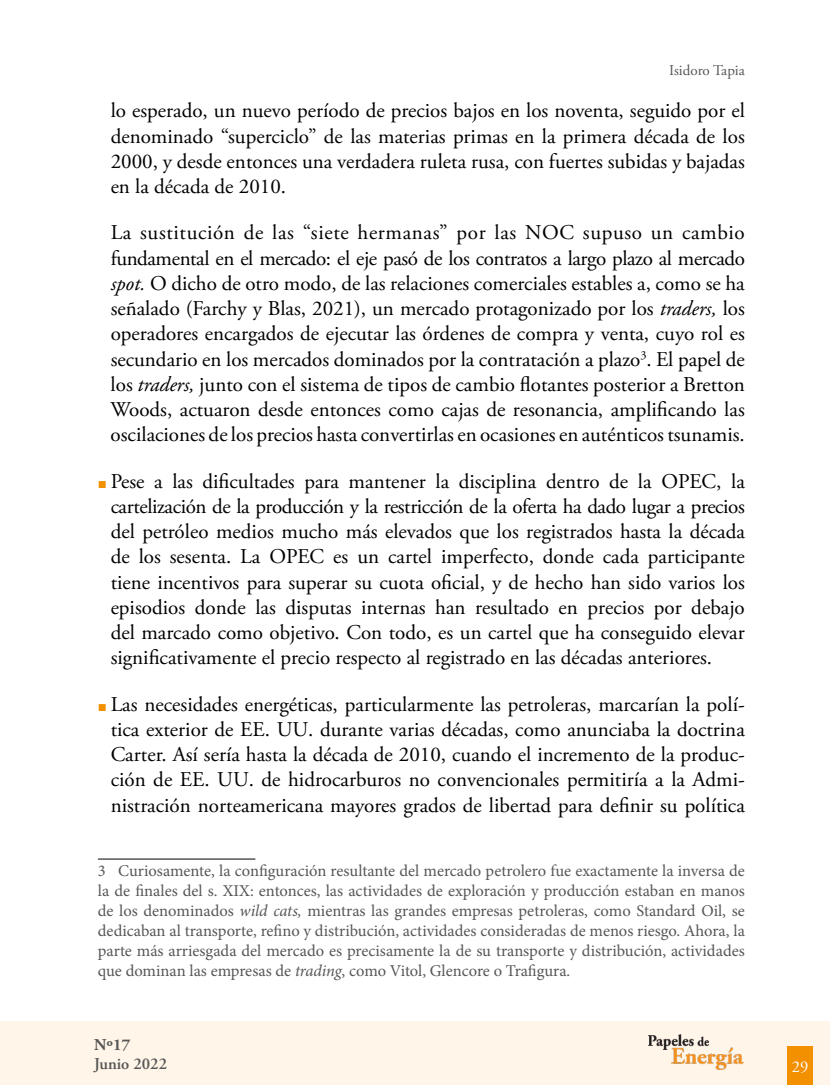
<style>
.page{position:relative;width:830px;height:1085px;background:#fff}
.page>*{position:absolute;margin:0;border:0;box-sizing:border-box;transform-origin:0 0}
.t1{font:21px/25.2px "Adobe Garamond Pro";color:#000;text-align:justify}
.t2{font:16.5px/19.8px "Minion Pro";letter-spacing:-.005em;color:#575756;text-align:justify}
.t3{font:600 16.5px "Adobe Garamond Pro";color:#575756}
.t4{font:700 16.5px "Adobe Garamond Pro";color:#575756}
.t5{font:16.5px "Adobe Garamond Pro";color:#fff}
.t6{font:15px "Adobe Garamond Pro";color:#575756}
.s1{font-style:italic}
.s2{font-family:"Arial";font-size:15px;color:#f39000}
</style>
<div class="page">
<div style="left:0;top:1020px;width:829px;height:64px;background:#fff5e9"></div>
<img style="left:648px;top:1034px;width:95px;height:35px">
<div style="left:787px;top:1046px;width:25px;height:38px;background:#f39000"></div>
<hr style="left:98px;top:858px;width:157px;height:1px;background:#000">
<p class="t6" style="left:669px;top:62px;width:77px">Isidoro Tapia</p>
<p class="t1" style="left:111px;top:99px;width:635px">lo esperado, un nuevo período de precios bajos en los noventa, seguido por el denominado “superciclo” de las materias primas en la primera década de los 2000, y desde entonces una verdadera ruleta rusa, con fuertes subidas y bajadas en la década de 2010.</p>
<p class="t1" style="left:111px;top:221px;width:635px">La sustitución de las “siete hermanas” por las NOC supuso un cambio fundamental en el mercado: el eje pasó de los contratos a largo plazo al mercado <span class="s1">spot.</span> O dicho de otro modo, de las relaciones comerciales estables a, como se ha señalado (Farchy y Blas, 2021), un mercado protagonizado por los <span class="s1">traders,</span> los operadores encargados de ejecutar las órdenes de compra y venta, cuyo rol es secundario en los mercados dominados por la contratación a plazo<sup>3</sup>. El papel de los <span class="s1">traders,</span> junto con el sistema de tipos de cambio flotantes posterior a Bretton Woods, actuaron desde entonces como cajas de resonancia, amplificando las oscilaciones de los precios hasta convertirlas en ocasiones en auténticos tsunamis.</p>
<p class="t1" style="left:111px;top:469px;width:635px;text-indent:-13px"><span class="s2">■</span> Pese a las dificultades para mantener la disciplina dentro de la OPEC, la cartelización de la producción y la restricción de la oferta ha dado lugar a precios del petróleo medios mucho más elevados que los registrados hasta la década de los sesenta. La OPEC es un cartel imperfecto, donde cada participante tiene incentivos para superar su cuota oficial, y de hecho han sido varios los episodios donde las disputas internas han resultado en precios por debajo del marcado como objetivo. Con todo, es un cartel que ha conseguido elevar significativamente el precio respecto al registrado en las décadas anteriores.</p>
<p class="t1" style="left:111px;top:692px;width:635px;text-indent:-13px"><span class="s2">■</span> Las necesidades energéticas, particularmente las petroleras, marcarían la polí&shy;tica exterior de EE. UU. durante varias décadas, como anunciaba la doctrina Carter. Así sería hasta la década de 2010, cuando el incremento de la produc&shy;ción de EE. UU. de hidrocarburos no convencionales permitiría a la Admi&shy;nistración norteamericana mayores grados de libertad para definir su política</p>
<p class="t2" style="left:98px;top:861px;width:648px">3 Curiosamente, la configuración resultante del mercado petrolero fue exactamente la inversa de la de finales del s. XIX: entonces, las actividades de exploración y producción estaban en manos de los denominados <span class="s1">wild cats,</span> mientras las grandes empresas petroleras, como Standard Oil, se dedicaban al transporte, refino y distribución, actividades consideradas de menos riesgo. Ahora, la parte más arriesgada del mercado es precisamente la de su transporte y distribución, actividades que dominan las empresas de <span class="s1">trading</span>, como Vitol, Glencore o Trafigura.</p>
<p class="t4" style="left:94px;top:1034px;width:38px">Nº17</p>
<p class="t3" style="left:94px;top:1054px;width:74px">Junio 2022</p>
<p class="t5" style="left:791px;top:1056px;width:18px">29</p>
</div>
